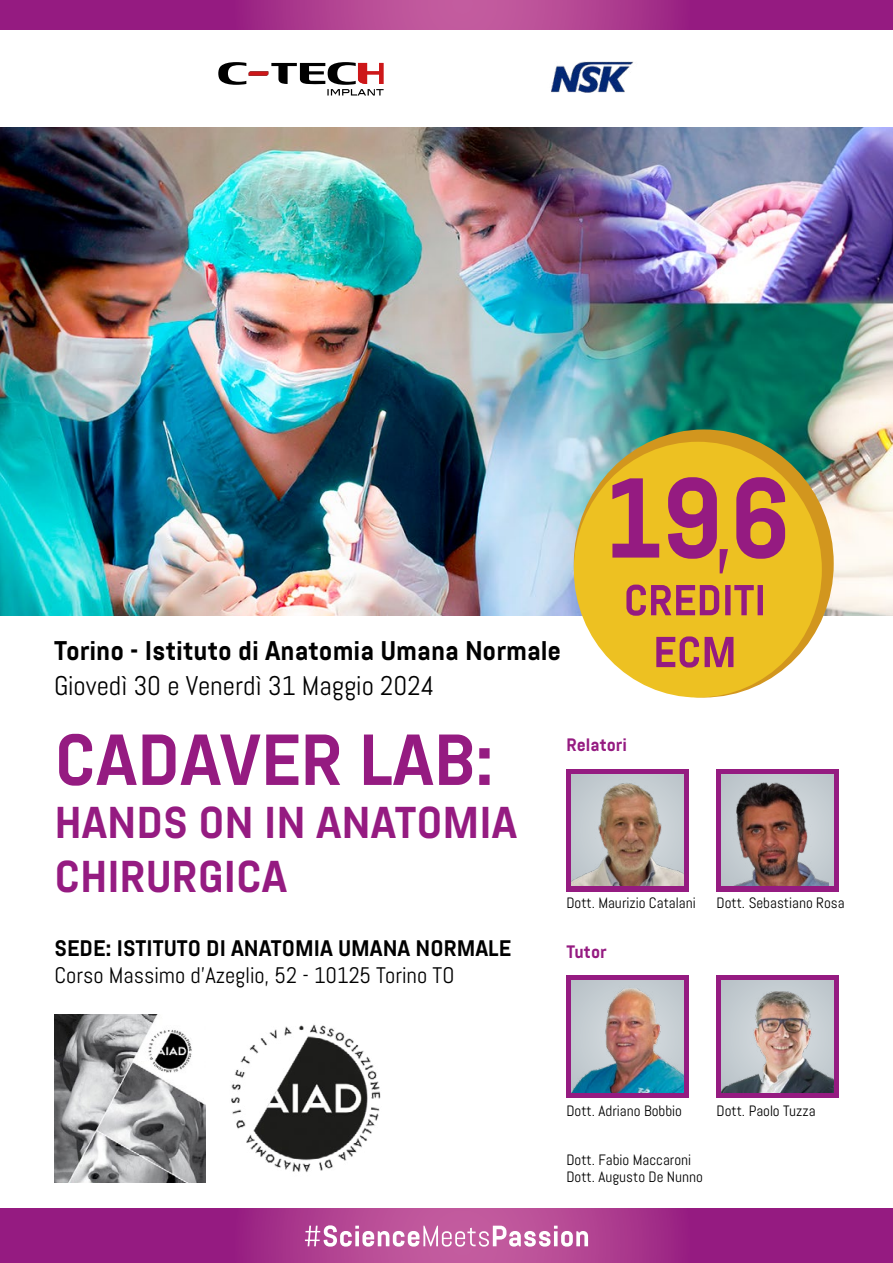
<style>
.page{position:relative;width:893px;height:1263px;background:#fff}
.page>*{position:absolute;margin:0;border:0;box-sizing:border-box;transform-origin:0 0}
.t1{font:700 72px "Abel Pro";color:#951b81}
.t2{font:700 44.55px/53.4px "Abel Pro";color:#951b81}
.t3{font:700 27px "Abel Pro";color:#000}
.t4{font:27px "Abel Pro";color:#000}
.t5{font:22.5px "Abel Pro";color:#000}
.t6{font:700 22.5px "Abel Pro";color:#000}
.t7{font:700 18px "Abel Pro";color:#951b81}
.t8{font:15px/17.1px "Abel Pro";color:#000}
</style>
<div class="page">
<svg style="left:1px;top:0;width:892px;height:30px"></svg>
<svg style="left:1px;top:1209px;width:892px;height:54px"></svg>
<hr style="left:0;top:0;width:1px;height:30px;background:#951b81">
<hr style="left:0;top:1209px;width:1px;height:54px;background:#951b81">
<svg style="left:218px;top:62px;width:166px;height:34px"></svg>
<img style="left:551px;top:61px;width:83px;height:32px">
<img style="left:0;top:128px;width:893px;height:487px">
<svg style="left:305px;top:1225px;width:283px;height:21px"></svg>
<img style="left:231px;top:1024px;width:150px;height:148px">
<img style="left:54px;top:1015px;width:151px;height:168px">
<div style="left:566px;top:769px;width:123px;height:122px;background:#951b81"></div>
<div style="left:717px;top:769px;width:122px;height:122px;background:#951b81"></div>
<svg style="left:566px;top:976px;width:123px;height:122px;fill:#951b81"></svg>
<div style="left:572px;top:774px;width:111px;height:112px;background:#c1c9cf"></div>
<img style="left:572px;top:783px;width:111px;height:103px">
<div style="left:717px;top:976px;width:122px;height:122px;background:#951b81"></div>
<img style="left:722px;top:981px;width:112px;height:112px">
<div style="left:722px;top:774px;width:112px;height:112px;background:#c1c9cf"></div>
<img style="left:733px;top:783px;width:95px;height:103px">
<div style="left:572px;top:981px;width:111px;height:112px;background:#c1c9cf"></div>
<img style="left:572px;top:988px;width:111px;height:105px">
<div style="left:574px;top:429px;width:260px;height:268px;background:#d2961e;border-radius:50%"></div>
<div style="left:574px;top:442px;width:248px;height:255px;background:#edc122;border-radius:50%"></div>
<svg style="left:656px;top:636px;width:77px;height:31px"></svg>
<svg style="left:626px;top:585px;width:137px;height:31px"></svg>
<svg style="left:612px;top:477px;width:173px;height:96px"></svg>
<h3 class="t3" style="left:54px;top:632px;width:509px">Torino - Istituto di Anatomia Umana Normale</h3>
<h3 class="t4" style="left:54px;top:669px;width:382px">Giovedì 30 e Venerdì 31 Maggio 2024</h3>
<h1 class="t1" style="left:54px;top:710px;width:441px">CADAVER LAB:</h1>
<h2 class="t2" style="left:54px;top:797px;width:464px">HANDS ON IN ANATOMIA<br>CHIRURGICA</h2>
<h3 class="t6" style="left:54px;top:933px;width:458px">SEDE: ISTITUTO DI ANATOMIA UMANA NORMALE</h3>
<h3 class="t5" style="left:54px;top:961px;width:401px">Corso Massimo d’Azeglio, 52 - 10125 Torino TO</h3>
<p class="t7" style="left:566px;top:732px;width:62px">Relatori</p>
<p class="t8" style="left:566px;top:894px;width:131px">Dott. Maurizio Catalani</p>
<p class="t7" style="left:566px;top:939px;width:42px">Tutor</p>
<p class="t8" style="left:717px;top:894px;width:130px">Dott. Sebastiano Rosa</p>
<p class="t8" style="left:566px;top:1102px;width:117px">Dott. Adriano Bobbio</p>
<p class="t8" style="left:566px;top:1151px;width:138px">Dott. Fabio Maccaroni<br>Dott. Augusto De Nunno</p>
<p class="t8" style="left:717px;top:1102px;width:101px">Dott. Paolo Tuzza</p>
</div>
